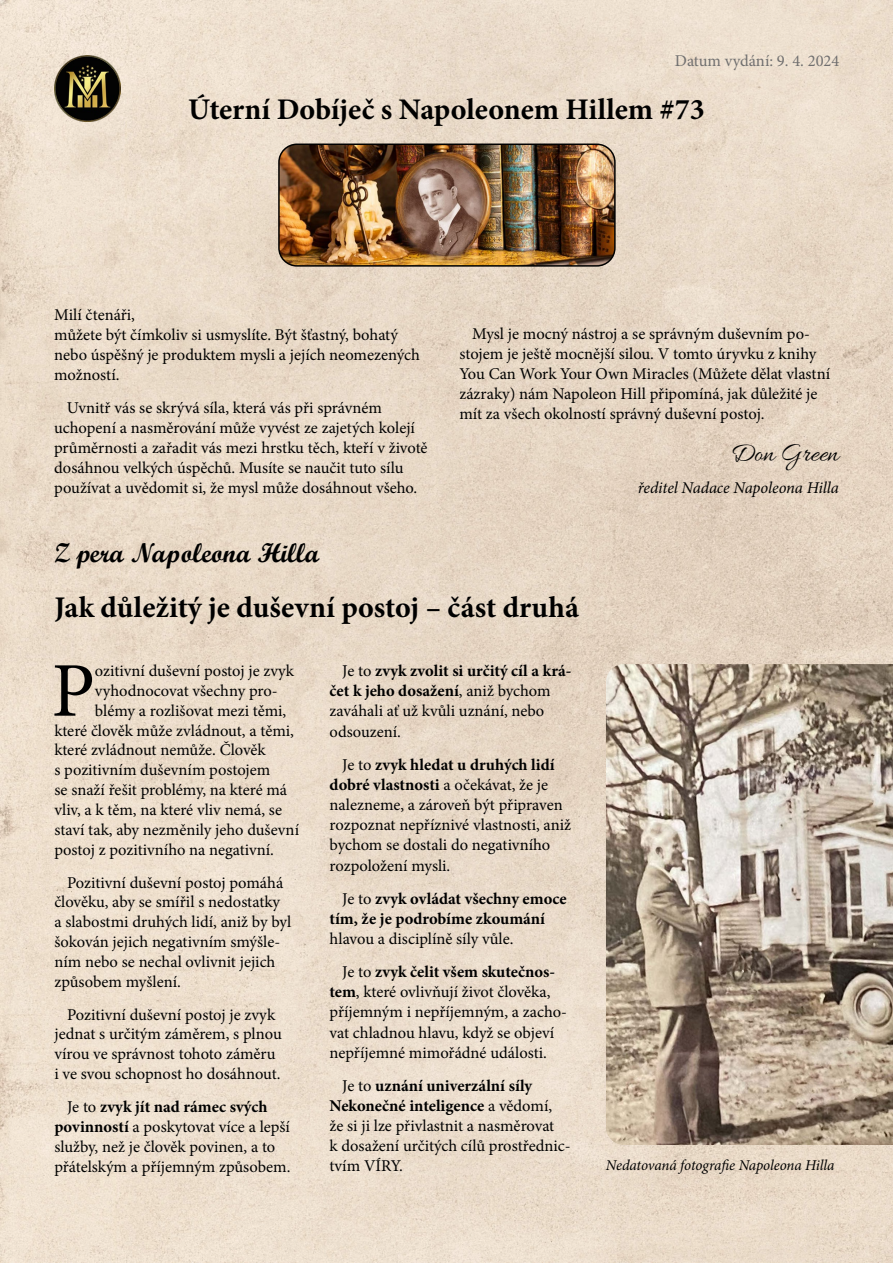
<style>
.page{position:relative;width:893px;height:1263px;background:#fff}
.page>*{position:absolute;margin:0;border:0;box-sizing:border-box;transform-origin:0 0}
.t1{font:77.4px "Minion Pro";color:#000}
.t2{font:700 30px "Minion Pro";color:#000}
.t3{font:27px "Script MT Bold";color:#000}
.t4{font:27px "Allura";color:#000}
.t5{font:16.5px/20px "Minion Pro";color:#000}
.t6{font:700 16.5px/20.2px "Minion Pro";color:#000}
.t7{font:italic 16.5px "Minion Pro";letter-spacing:-.005em;color:#000}
.t8{font:16.5px "Minion Pro";color:#706f6f}
.t9{font:italic 15px "Minion Pro";letter-spacing:-.01em;color:#000}
.s1{font-weight:700}
.s2{font-weight:400}
</style>
<div class="page">
<img style="left:0;top:0;width:893px;height:1263px">
<img style="left:54px;top:55px;width:67px;height:67px">
<img style="left:279px;top:144px;width:336px;height:122px">
<div style="left:278px;top:144px;width:338px;height:123px;border:2px solid #000;border-radius:18px"></div>
<img style="left:606px;top:664px;width:287px;height:481px">
<p class="t8" style="left:675px;top:50px;width:166px">Datum vydání: 9. 4. 2024</p>
<h2 class="t2" style="left:188px;top:88px;width:518px">Úterní Dobíječ s Napoleonem Hillem #73</h2>
<p class="t5" style="left:54px;top:305px;width:367px">Milí čtenáři,<br>můžete být čímkoliv si usmyslíte. Být šťastný, bohatý nebo úspěšný je produktem mysli a jejích neomezených možností.</p>
<p class="t5" style="left:54px;top:397px;width:375px;text-indent:13px">Uvnitř vás se skrývá síla, která vás při správném uchopení a nasměrování může vyvést ze zajetých kolejí průměrnosti a zařadit vás mezi hrstku těch, kteří v životě dosáhnou velkých úspěchů. Musíte se naučit tuto sílu používat a uvědomit si, že mysl může dosáhnout všeho.</p>
<p class="t5" style="left:459px;top:324px;width:372px;text-indent:13px">Mysl je mocný nástroj a se správným duševním po&shy;stojem je ještě mocnější silou. V tomto úryvku z knihy You Can Work Your Own Miracles (Můžete dělat vlastní zázraky) nám Napoleon Hill připomíná, jak důležité je mít za všech okolností správný duševní postoj.</p>
<h3 class="t4" style="left:731px;top:438px;width:110px">Don Green</h3>
<p class="t7" style="left:638px;top:476px;width:203px">ředitel Nadace Napoleona Hilla</p>
<h3 class="t3" style="left:54px;top:536px;width:266px">Z pera Napoleona Hilla</h3>
<h2 class="t2" style="left:54px;top:586px;width:526px">Jak důležitý je duševní postoj – část druhá</h2>
<h1 class="t1" style="left:51px;top:639px;width:45px">P</h1>
<p class="t5" style="left:95px;top:661px;width:201px">ozitivní duševní postoj je zvyk</p>
<p class="t5" style="left:95px;top:681px;width:184px">vyhodnocovat všechny pro-</p>
<p class="t5" style="left:95px;top:700px;width:193px">blémy a rozlišovat mezi těmi,</p>
<p class="t5" style="left:54px;top:720px;width:241px">které člověk může zvládnout, a těmi,</p>
<p class="t5" style="left:54px;top:740px;width:213px">které zvládnout nemůže. Člověk</p>
<p class="t5" style="left:54px;top:760px;width:218px">s pozitivním duševním postojem</p>
<p class="t5" style="left:54px;top:780px;width:234px">se snaží řešit problémy, na které má</p>
<p class="t5" style="left:54px;top:800px;width:229px">vliv, a k těm, na které vliv nemá, se</p>
<p class="t5" style="left:54px;top:820px;width:246px">staví tak, aby nezměnily jeho duševní</p>
<p class="t5" style="left:54px;top:840px;width:221px">postoj z pozitivního na negativní.</p>
<p class="t5" style="left:54px;top:872px;width:238px;text-indent:13px">Pozitivní duševní postoj pomáhá člověku, aby se smířil s nedostatky a slabostmi druhých lidí, aniž by byl šokován jejich negativním smýšle&shy;ním nebo se nechal ovlivnit jejich způsobem myšlení.</p>
<p class="t5" style="left:54px;top:1004px;width:229px;text-align:center">Pozitivní duševní postoj je zvyk jednat s určitým záměrem, s plnou vírou ve správnost tohoto záměru i ve svou schopnost ho dosáhnout.</p>
<p class="t5" style="left:54px;top:1097px;width:238px;text-indent:13px">Je to <span class="s1">zvyk jít nad rámec svých povinností</span> a poskytovat více a lepší služby, než je člověk povinen, a to přátelským a příjemným způsobem.</p>
<p class="t5" style="left:330px;top:661px;width:243px;text-indent:13px">Je to <span class="s1">zvyk zvolit si určitý cíl a krá&shy;čet k jeho dosažení</span>, aniž bychom zaváhali ať už kvůli uznání, nebo odsouzení.</p>
<p class="t5" style="left:330px;top:754px;width:243px;text-indent:13px">Je to <span class="s1">zvyk hledat u druhých lidí dobré vlastnosti</span> a očekávat, že je nalezneme, a zároveň být připraven rozpoznat nepříznivé vlastnosti, aniž bychom se dostali do negativního rozpoložení mysli.</p>
<p class="t6" style="left:330px;top:888px;width:239px;text-indent:13px"><span class="s2">Je to</span> zvyk ovládat všechny emoce tím, že je podrobíme zkoumání</p>
<p class="t5" style="left:342px;top:922px;width:214px;line-height:33px;text-indent:-13px">hlavou a disciplíně síly vůle.<br>Je to <span class="s1">zvyk čelit všem skutečnos-</span></p>
<p class="t5" style="left:330px;top:982px;width:239px"><span class="s1">tem</span>, které ovlivňují život člověka, příjemným i nepříjemným, a zacho&shy;vat chladnou hlavu, když se objeví nepříjemné mimořádné události.</p>
<p class="t5" style="left:330px;top:1075px;width:243px;text-indent:13px">Je to <span class="s1">uznání univerzální síly<br>Nekonečné inteligence</span> a vědomí,<br>že si ji lze přivlastnit a nasměrovat<br>k dosažení určitých cílů prostřednic&shy;tvím VÍRY.</p>
<p class="t9" style="left:606px;top:1155px;width:230px">Nedatovaná fotografie Napoleona Hilla</p>
</div>
